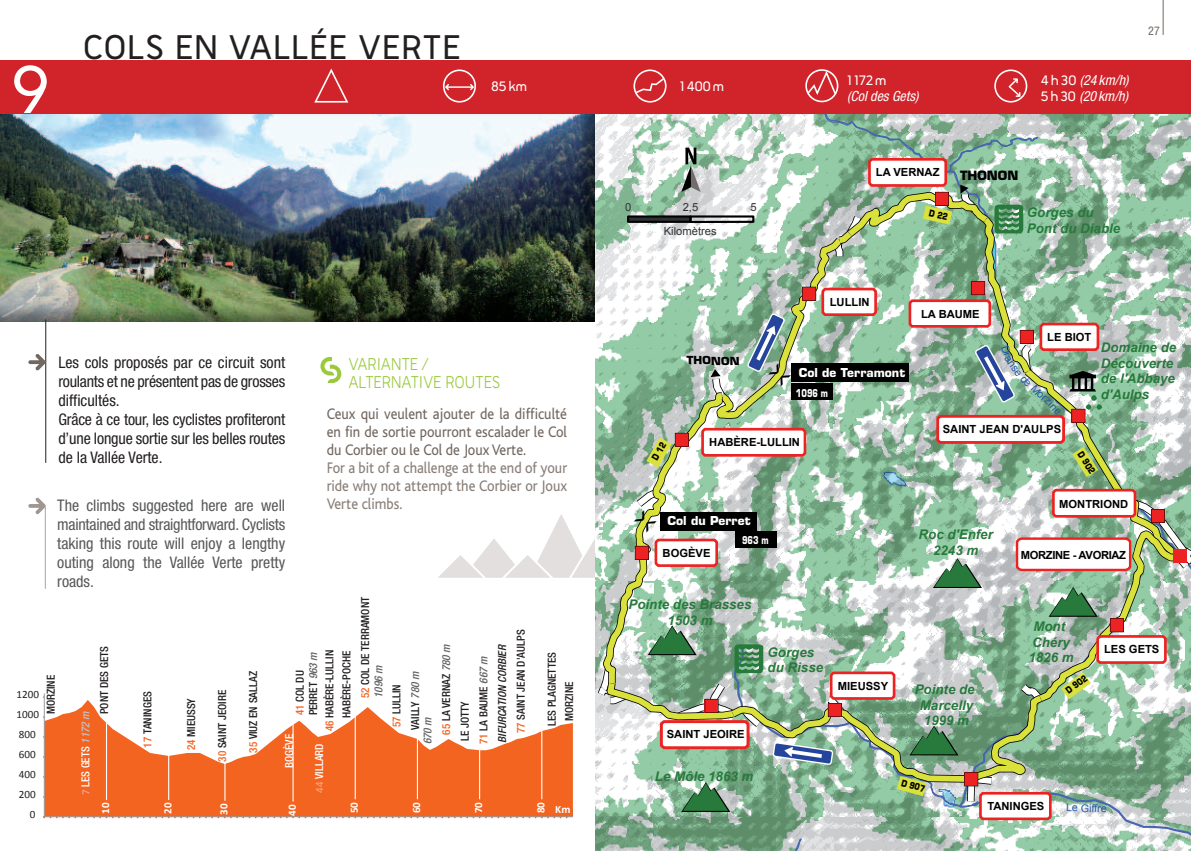
<style>
.page{position:relative;width:1191px;height:851px;background:#fff}
.page>*{position:absolute;margin:0;border:0;box-sizing:border-box;transform-origin:0 0}
.t1{font:700 78.6px "FNAC Demi";color:#fff}
.t2{font:700 40px "FNAC Demi";letter-spacing:.03em;color:#231f20}
.t3{font:20px/18px "FNAC Regular";letter-spacing:.015em;color:#99ca3b;scale:.89 1}
.t4{font:condensed 16px/19px "Helvetica Neue";letter-spacing:-.01em;color:#231f20}
.t5{font:condensed 16px/19px "Helvetica Neue";color:#57585a;text-align:justify}
.t6{font:16px/18px "Bliss";color:#726861;text-align:justify;scale:.9 1}
.t7{font:16px/18px "Bliss";color:#887e78;text-align:justify;scale:.9 1}
.t8{font:700 16px "FNAC Demi";color:#fff}
.t9{font:italic condensed 14px/16px "Helvetica Neue";color:#fff}
.t10{font:italic 700 13.4px/15.4px "Arial";color:#28793c;text-align:center}
.t11{font:700 12.6px "Eurostile";color:#000}
.t12{font:700 12px "Eurostile";color:#fff}
.t13{font:condensed 12px "Helvetica Neue";color:#726861}
.t14{font:500 condensed 11.2px/18.6px "Helvetica Neue";color:#231f20}
.t15{font:700 11.2px "Arial";color:#000}
.t16{font:11.2px "Calibri";color:#231f20}
.t17{font:700 11.2px "Calibri";color:#fff}
.t18{font:italic 500 condensed 11.2px "Helvetica Neue";color:#231f20}
.t19{font:11.2px "Arial";color:#2f3234}
.t20{font:700 11.2px "Arial";letter-spacing:-.03em;color:#000}
.t21{font:500 condensed 11.2px "Helvetica Neue";color:#fff}
.t22{font:italic 500 condensed 11.2px "Helvetica Neue";color:#636366}
.t23{font:700 11px "Eurostile";color:#000;scale:1.04 1}
.t24{font:700 10.6px "Eurostile";color:#fff;scale:.73 1}
.t25{font:10.6px "Arial";color:#2457a7}
.t26{font:700 9px "Eurostile";color:#000;scale:.81 1}
.s1{font-family:"FNAC Demi";font-weight:700;font-style:normal;font-stretch:normal;font-size:16px}
.s2{font-family:"Calibri";font-weight:400;font-stretch:normal;color:#f8adb0}
.s3{color:#fff}
.s4{font-style:italic;color:#c1c2c4}
.s5{color:#f36421}
.s6{font-style:italic;color:#636366}
.s7{font-family:"Calibri";font-weight:400;font-stretch:normal;color:#f9ad80}
</style>
<div class="page">
<div style="left:0;top:112px;width:599px;height:222px;background:#231f20;opacity:.5"></div>
<div style="left:0;top:60px;width:1191px;height:53px;background:#d1232a"></div>
<hr style="left:1162px;top:0;width:1px;height:35px;background:#726861">
<div style="left:633px;top:69px;width:33px;height:34px;border:2px solid #fff;border-radius:50%"></div>
<svg style="left:633px;top:76px;width:33px;height:19px"></svg>
<div style="left:805px;top:69px;width:33px;height:33px;border:2px solid #fff;border-radius:50%"></div>
<svg style="left:805px;top:69px;width:32px;height:28px"></svg>
<div style="left:443px;top:69px;width:33px;height:34px;border:2px solid #fff;border-radius:50%"></div>
<svg style="left:445px;top:84px;width:29px;height:6px"></svg>
<div style="left:994px;top:69px;width:33px;height:34px;border:2px solid #fff;border-radius:50%"></div>
<svg style="left:1008px;top:78px;width:12px;height:19px"></svg>
<svg style="left:314px;top:68px;width:35px;height:35px"></svg>
<img style="left:28px;top:113px;width:1163px;height:737px">
<h1 class="t1" style="left:11px;top:52px;width:40px">9</h1>
<h2 class="t2" style="left:83px;top:28px;width:379px">COLS EN VALLÉE VERTE</h2>
<h3 class="t8" style="left:491px;top:79px;width:37px">85 KM</h3>
<h3 class="t8" style="left:680px;top:79px;width:46px">1400M</h3>
<p class="t19" style="left:625px;top:201px;width:8px">0</p>
<p class="t19" style="left:682px;top:201px;width:17px">2,5</p>
<p class="t19" style="left:750px;top:201px;width:8px">5</p>
<p class="t19" style="left:664px;top:225px;width:54px">Kilomètres</p>
<h3 class="t8" style="left:847px;top:72px;width:40px">1172M</h3>
<p class="t9" style="left:847px;top:88px;width:73px">(Col des Gets)</p>
<p class="t9" style="left:1041px;top:72px;width:89px"><span class="s1">4H 30</span> (24 km/h)<br><span class="s1">5 H 30</span> (20 km/h)</p>
<p class="t13" style="left:1148px;top:24px;width:13px">27</p>
<p class="t15" style="left:876px;top:166px;width:65px">LA VERNAZ</p>
<p class="t11" style="left:960px;top:168px;width:60px">THONON</p>
<p class="t10" style="left:1027px;top:205px;width:95px;text-align:left">Gorges du<br>Pont du Diable</p>
<h3 class="t4" style="left:58px;top:352px;width:228px">Les cols proposés par ce circuit sont roulants et ne présentent pas de grosses difficultés.<br>Grâce à ce tour, les cyclistes profiteront d’une longue sortie sur les belles routes de la Vallée Verte.</h3>
<h3 class="t5" style="left:57px;top:496px;width:229px">The climbs suggested here are well maintained and straightforward. Cyclists taking this route will enjoy a lengthy outing along the Vallée Verte pretty roads.</h3>
<h3 class="t3" style="left:349px;top:355px;width:170px">VARIANTE/<br>ALTERNATIVE ROUTES</h3>
<h3 class="t6" style="left:327px;top:405px;width:268px">Ceux qui veulent ajouter de la difficulté en fin de sortie pourront escalader le Col du Corbier ou le Col de Joux Verte.</h3>
<h3 class="t7" style="left:327px;top:459px;width:268px">For a bit of a challenge at the end of your ride why not attempt the Corbier or Joux Verte climbs.</h3>
<p class="t23" style="left:687px;top:353px;width:52px;rotate:1deg">THONON</p>
<p class="t15" style="left:829px;top:295px;width:41px">LULLIN</p>
<p class="t12" style="left:798px;top:364px;width:108px">Col de Terramont</p>
<p class="t24" style="left:796px;top:386px;width:45px">1096 m</p>
<p class="t15" style="left:709px;top:435px;width:92px">HABÈRE-LULLIN</p>
<p class="t12" style="left:667px;top:513px;width:85px">Col du Perret</p>
<p class="t24" style="left:742px;top:534px;width:38px">963 m</p>
<p class="t15" style="left:662px;top:546px;width:49px">BOGÈVE</p>
<p class="t15" style="left:921px;top:307px;width:60px">LA BAUME</p>
<p class="t15" style="left:1047px;top:330px;width:46px">LE BIOT</p>
<p class="t15" style="left:942px;top:423px;width:120px">SAINT JEAN D'AULPS</p>
<p class="t10" style="left:1100px;top:339px;width:77px;text-align:left">Domaine de<br>Découverte de l'Abbaye d'Aulps</p>
<p class="t26" style="left:1084px;top:449px;width:32px;rotate:58deg">D 902</p>
<p class="t10" style="left:918px;top:527px;width:76px">Roc d'Enfer<br>2243 m</p>
<p class="t15" style="left:1059px;top:498px;width:71px">MONTRIOND</p>
<p class="t20" style="left:1020px;top:548px;width:107px">MORZINE - AVORIAZ</p>
<p class="t14" style="left:41px;top:714px;width:41px;rotate:-90deg">MORZINE</p>
<p class="t16" style="left:17px;top:687px;width:24px">1200</p>
<p class="t16" style="left:17px;top:707px;width:24px">1000</p>
<p class="t16" style="left:19px;top:727px;width:18px">800</p>
<p class="t16" style="left:19px;top:747px;width:18px">600</p>
<p class="t16" style="left:19px;top:767px;width:18px">400</p>
<p class="t16" style="left:19px;top:787px;width:18px">200</p>
<p class="t14" style="left:76px;top:714px;width:70px;text-indent:-81px;rotate:-90deg"><span class="s2">7</span> <span class="s3">LES GETS</span> <span class="s4">1172 m<br></span>PONT DES GETS</p>
<p class="t14" style="left:138px;top:747px;width:58px;rotate:-90deg"><span class="s5">17</span> TANINGES</p>
<p class="t14" style="left:182px;top:750px;width:54px;rotate:-90deg"><span class="s5">24</span> MIEUSSY</p>
<p class="t14" style="left:213px;top:761px;width:73px;rotate:-90deg"><span class="s5">30</span> SAINT JEOIRE</p>
<p class="t14" style="left:244px;top:752px;width:83px;rotate:-90deg"><span class="s5">35</span> VIUZ EN SALLAZ</p>
<p class="t14" style="left:321px;top:731px;width:83px;line-height:17.2px;text-align:right;rotate:-90deg"><span class="s5">46</span> HABÈRE-LULLIN<br>HABÈRE-POCHE</p>
<p class="t14" style="left:293px;top:715px;width:65px;line-height:13.4px;rotate:-90deg"><span class="s5">41</span> COL DU<br>PERRET <span class="s6">963 m</span></p>
<p class="t21" style="left:312px;top:792px;width:51px;rotate:-90deg"><span class="s7">44</span> VILLARD</p>
<p class="t21" style="left:282px;top:768px;width:36px;rotate:-90deg">BOGÈVE</p>
<p class="t14" style="left:358px;top:697px;width:102px;line-height:13.4px;rotate:-90deg"><span class="s5">52</span> COL DE TERRAMONT<br><span class="s6">1096 m</span></p>
<p class="t14" style="left:387px;top:730px;width:60px;rotate:-90deg"><span class="s5">57</span> LULLIN<br>VAILLY <span class="s6">780 m</span></p>
<p class="t22" style="left:421px;top:744px;width:29px;rotate:-90deg">670 m</p>
<p class="t14" style="left:437px;top:734px;width:92px;rotate:-90deg"><span class="s5">65</span> LA VERNAZ <span class="s6">780 m</span></p>
<p class="t14" style="left:455px;top:741px;width:41px;rotate:-90deg">LE JOTTY</p>
<p class="t14" style="left:474px;top:744px;width:89px;rotate:-90deg"><span class="s5">71</span> LA BAUME <span class="s6">667 m</span></p>
<p class="t18" style="left:495px;top:742px;width:100px;rotate:-90deg">BIFURCATION CORBIER</p>
<p class="t14" style="left:511px;top:733px;width:105px;rotate:-90deg"><span class="s5">77</span> SAINT JEAN D'AULPS</p>
<p class="t14" style="left:543px;top:721px;width:70px;line-height:17.2px;text-indent:-5px;rotate:-90deg">LES PLAGNETTES<br>MORZINE</p>
<p class="t10" style="left:628px;top:596px;width:124px">Pointe des Brasses<br>1503 m</p>
<p class="t10" style="left:767px;top:644px;width:57px;text-align:left">Gorges du Risse</p>
<p class="t15" style="left:667px;top:728px;width:79px">SAINT JEOIRE</p>
<p class="t10" style="left:655px;top:768px;width:100px">Le Môle 1863 m</p>
<p class="t15" style="left:838px;top:679px;width:52px">MIEUSSY</p>
<p class="t10" style="left:914px;top:681px;width:61px">Pointe de<br>Marcelly<br>1999 m</p>
<p class="t26" style="left:903px;top:777px;width:32px;rotate:15deg">D 907</p>
<p class="t10" style="left:1028px;top:618px;width:47px">Mont<br>Chéry<br>1826 m</p>
<p class="t26" style="left:1063px;top:687px;width:32px;rotate:-37deg">D 902</p>
<p class="t15" style="left:1104px;top:643px;width:57px">LES GETS</p>
<p class="t16" style="left:30px;top:807px;width:7px">0</p>
<p class="t17" style="left:98px;top:813px;width:13px;rotate:-90deg">10</p>
<p class="t17" style="left:160px;top:813px;width:13px;rotate:-90deg">20</p>
<p class="t17" style="left:217px;top:814px;width:13px;rotate:-90deg">30</p>
<p class="t17" style="left:285px;top:815px;width:13px;rotate:-90deg">40</p>
<p class="t17" style="left:347px;top:813px;width:13px;rotate:-90deg">50</p>
<p class="t17" style="left:409px;top:813px;width:13px;rotate:-90deg">60</p>
<p class="t17" style="left:471px;top:813px;width:13px;rotate:-90deg">70</p>
<p class="t17" style="left:533px;top:813px;width:13px;rotate:-90deg">80</p>
<p class="t17" style="left:555px;top:801px;width:17px">Km</p>
<p class="t15" style="left:987px;top:799px;width:59px">TANINGES</p>
<p class="t25" style="left:1066px;top:801px;width:42px;rotate:2deg">Le Giffre</p>
</div>
